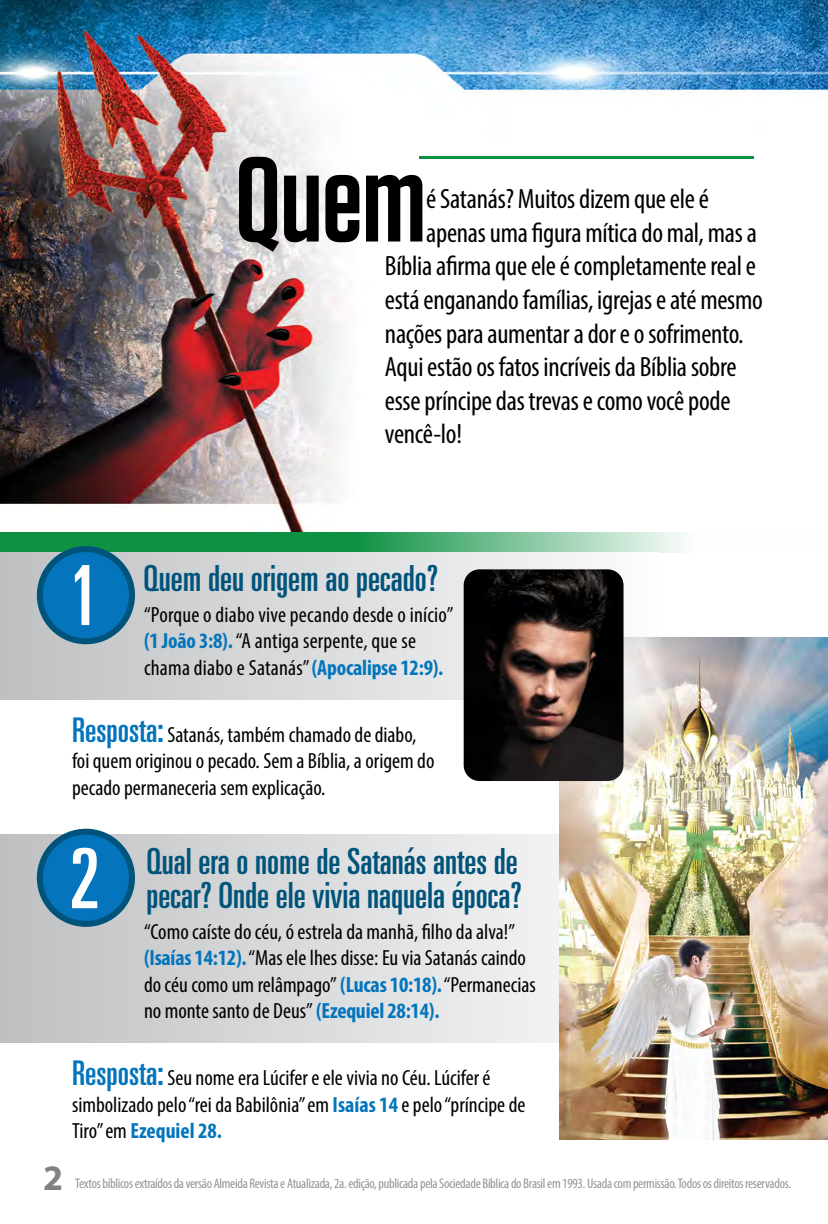
<style>
.page{position:relative;width:828px;height:1224px;background:#fff}
.page>*{position:absolute;margin:0;border:0;box-sizing:border-box;transform-origin:0 0}
.t1{font:600 120px "Tungsten";color:#000}
.t2{font:ultra-condensed 83px "Univers";color:#fff}
.t3{font:ultra-condensed 36px/34px "Univers";color:#00537a}
.t4{font:700 36px "Myriad Pro";color:#808285}
.t5{font:condensed 28px "Myriad Pro";letter-spacing:-.01em;color:#000}
.t6{font:condensed 22px/26.4px "Myriad Pro";color:#000}
.t7{font:condensed 14px "Myriad Pro";letter-spacing:-.02em;color:#939598}
.s1{font-weight:700;color:#0475bc}
.s2{font-family:"Univers";font-stretch:ultra-condensed;font-size:34px;color:#0475bc}
</style>
<div class="page">
<img style="left:0;top:0;width:828px;height:532px">
<svg style="left:0;top:835px;width:560px;height:208px;background:#d8d9db"></svg>
<div style="left:40px;top:832px;width:92px;height:92px;background:#0475bc;border-radius:50%"></div>
<div style="left:37px;top:829px;width:98px;height:98px;border:6px solid #00537a;border-radius:50%"></div>
<svg style="left:0;top:532px;width:682px;height:20px;background:#46aa6f"></svg>
<div style="left:0;top:552px;width:658px;height:148px;background:linear-gradient(to right,#b9bdc0,#fdfcfd)"></div>
<div style="left:40px;top:549px;width:92px;height:92px;background:#0475bc;border-radius:50%"></div>
<div style="left:37px;top:546px;width:98px;height:98px;border:6px solid #00537a;border-radius:50%"></div>
<hr style="left:419px;top:156px;width:334px;height:2px;background:#0f9144">
<img style="left:560px;top:637px;width:268px;height:502px">
<img style="left:464px;top:569px;width:160px;height:212px">
<h1 class="t1" style="left:235px;top:137px;width:192px">Quem</h1>
<p class="t5" style="left:426px;top:182px;width:284px">é Satanás? Muitos dizem que ele é</p>
<p class="t5" style="left:426px;top:216px;width:332px">apenas uma figura mítica do mal, mas a</p>
<p class="t5" style="left:385px;top:249px;width:373px">Bíblia afirma que ele é completamente real e</p>
<p class="t5" style="left:385px;top:283px;width:379px">está enganando famílias, igrejas e até mesmo</p>
<p class="t5" style="left:385px;top:317px;width:360px">nações para aumentar a dor e o sofrimento.</p>
<p class="t5" style="left:385px;top:350px;width:353px">Aqui estão os fatos incríveis da Bíblia sobre</p>
<p class="t5" style="left:385px;top:384px;width:347px">esse príncipe das trevas e como você pode</p>
<p class="t5" style="left:385px;top:417px;width:79px">vencê-lo!</p>
<h2 class="t2" style="left:68px;top:548px;width:32px">1</h2>
<h3 class="t3" style="left:143px;top:561px;width:296px">Quem deu origem ao pecado?</h3>
<p class="t6" style="left:144px;top:601px;width:311px">“Porque o diabo vive pecando desde o início” <span class="s1">(1 João 3:8).</span> “A antiga serpente, que se chama diabo e Satanás” <span class="s1">(Apocalipse 12:9).</span></p>
<p class="t6" style="left:72px;top:721px;width:364px"><span class="s2">Resposta:</span> Satanás, também chamado de diabo, foi quem originou o pecado. Sem a Bíblia, a origem do pecado permaneceria sem explicação.</p>
<h3 class="t4" style="left:43px;top:1155px;width:21px">2</h3>
<h2 class="t2" style="left:69px;top:832px;width:32px">2</h2>
<h3 class="t3" style="left:146px;top:844px;width:377px">Qual era o nome de Satanás antes de pecar? Onde ele vivia naquela época?</h3>
<p class="t6" style="left:144px;top:918px;width:393px">“Como caíste do céu, ó estrela da manhã, filho da alva!” <span class="s1">(Isaías 14:12).</span> “Mas ele lhes disse: Eu via Satanás caindo do céu como um relâmpago” <span class="s1">(Lucas 10:18).</span> “Permanecias no monte santo de Deus” <span class="s1">(Ezequiel 28:14).</span></p>
<p class="t6" style="left:72px;top:1065px;width:455px"><span class="s2">Resposta:</span> Seu nome era Lúcifer e ele vivia no Céu. Lúcifer é simbolizado pelo “rei da Babilônia” em <span class="s1">Isaías 14</span> e pelo “príncipe de<br>Tiro” em <span class="s1">Ezequiel 28.</span></p>
<p class="t7" style="left:75px;top:1175px;width:717px">Textos bíblicos extraídos da versão Almeida Revista e Atualizada, 2a. edição, publicada pela Sociedade Bíblica do Brasil em 1993. Usada com permissão. Todos os direitos reservados.</p>
</div>
